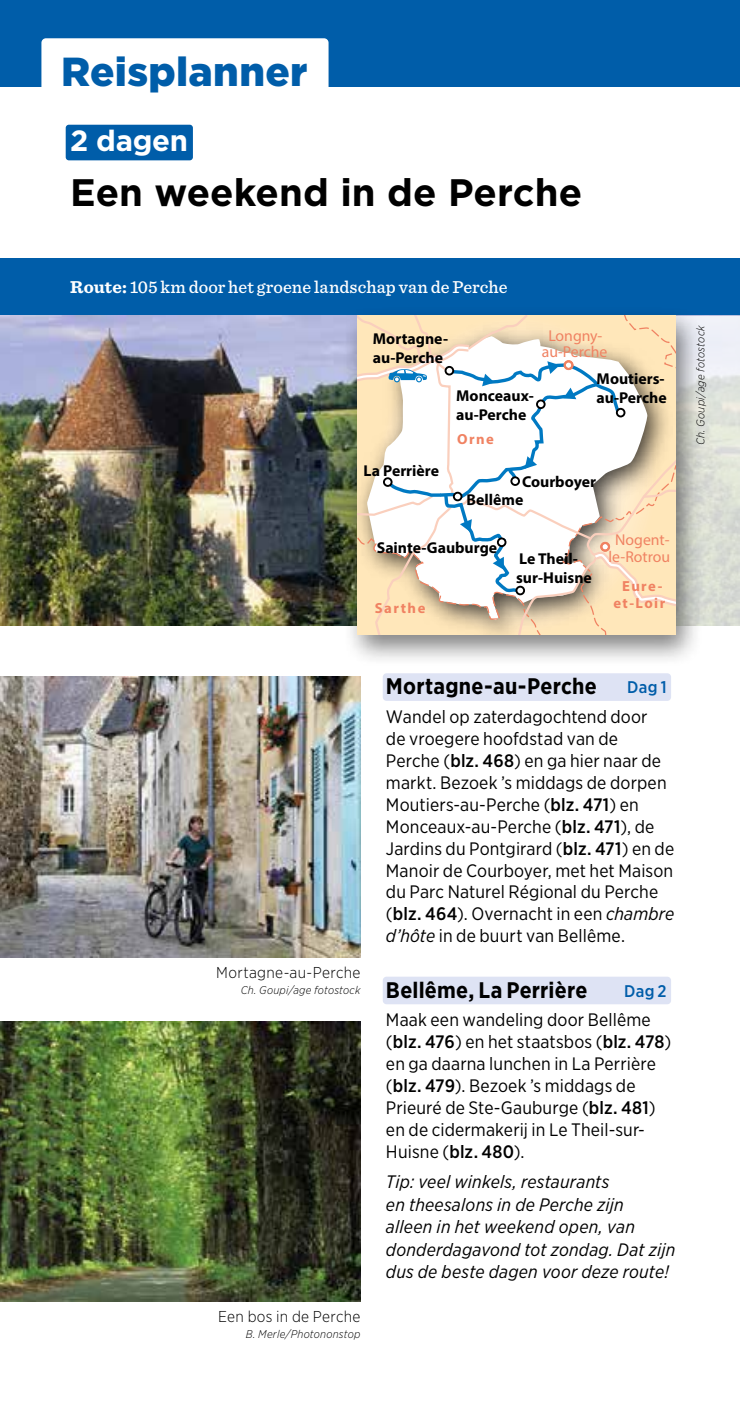
<style>
.page{position:relative;width:740px;height:1404px;background:#fff}
.page>*{position:absolute;margin:0;border:0;box-sizing:border-box;transform-origin:0 0}
.t1{font:900 40.5px "Gotham";letter-spacing:.005em;color:#005da9}
.t2{font:700 38.25px "Gotham";color:#000}
.t3{font:700 29.25px "Gotham";letter-spacing:-.01em;color:#fff}
.t4{font:700 22.5px "Gotham Narrow";letter-spacing:.01em;color:#000}
.t5{font:18px/22.1px "Gotham Narrow";letter-spacing:.01em;color:#000}
.t6{font:italic 18px/22.5px "Gotham Narrow";letter-spacing:.01em;color:#000}
.t7{font:500 18px "Sentinel";letter-spacing:.005em;color:#fff}
.t8{font:500 16.88px "Gotham Narrow";letter-spacing:.02em;color:#005da9}
.t9{font:700 15.75px/18.9px "Myriad Pro";color:#000}
.t10{font:300 15.75px "Gotham Narrow";letter-spacing:.02em;color:#000}
.t11{font:15.75px/16.2px "Myriad Pro";color:#f08262;text-align:center}
.t12{font:700 14.62px/17.6px "Myriad Pro";letter-spacing:.1em;color:#f08262;text-align:center}
.t13{font:italic 300 11.25px "Gotham Narrow";letter-spacing:.02em;color:#000}
.s1{font-weight:700}
.s2{font-weight:500}
.s3{font-style:italic}
</style>
<div class="page">
<div style="left:0;top:0;width:740px;height:86px;background:#005da9"></div>
<div style="left:41px;top:38px;width:287px;height:49px;background:#fff"></div>
<div style="left:0;top:258px;width:740px;height:58px;background:#005da9"></div>
<div style="left:383px;top:673px;width:288px;height:27px;background:#dee3f4;border-radius:4px"></div>
<div style="left:383px;top:976px;width:288px;height:28px;background:#dee3f4;border-radius:4px"></div>
<div style="left:66px;top:125px;width:127px;height:35px;background:#005da9;border-radius:3px"></div>
<img style="left:0;top:1021px;width:360px;height:280px">
<img style="left:0;top:676px;width:360px;height:281px">
<img style="left:0;top:316px;width:342px;height:309px">
<svg style="left:703px;top:316px;width:37px;height:309px;background:#e0e3dd"></svg>
<div style="left:342px;top:305px;width:361px;height:362px;background:#000;opacity:.5"></div>
<svg style="left:357px;top:316px;width:319px;height:318px"></svg>
<h1 class="t1" style="left:61px;top:44px;width:248px">Reisplanner</h1>
<h3 class="t3" style="left:70px;top:121px;width:119px">2 dagen</h3>
<h2 class="t2" style="left:70px;top:167px;width:513px">Een weekend in de Perche</h2>
<p class="t7" style="left:70px;top:273px;width:439px"><span class="s1">Route:</span> 105 km door het groene landschap van de Perche</p>
<p class="t9" style="left:373px;top:329px;width:77px">Mortagne&shy;au-Perche</p>
<p class="t11" style="left:542px;top:327px;width:67px">Longny&shy;au-Perche</p>
<p class="t9" style="left:597px;top:369px;width:69px">Moutiers-</p>
<p class="t9" style="left:456px;top:385px;width:79px">Monceaux-</p>
<p class="t9" style="left:597px;top:388px;width:72px">au-Perche</p>
<p class="t9" style="left:456px;top:404px;width:72px">au-Perche</p>
<p class="t9" style="left:364px;top:460px;width:77px">La Perrière</p>
<p class="t12" style="left:457px;top:430px;width:38px">Orne</p>
<p class="t9" style="left:466px;top:472px;width:131px;line-height:18px;text-indent:55px">Courboyer<br>Bellême</p>
<p class="t9" style="left:377px;top:537px;width:122px">Sainte-Gauburge</p>
<p class="t12" style="left:375px;top:598px;width:52px">Sarthe</p>
<p class="t9" style="left:516px;top:548px;width:77px">Le Theil&shy;sur-Huisne</p>
<p class="t11" style="left:608px;top:531px;width:63px">Nogent&shy;le-Rotrou</p>
<p class="t12" style="left:613px;top:576px;width:53px">Eure&shy;et-Loir</p>
<p class="t13" style="left:693px;top:445px;width:121px;rotate:-90deg">Ch. Goupi/age fotostock</p>
<p class="t10" style="left:216px;top:962px;width:146px">Mortagne-au-Perche</p>
<p class="t13" style="left:241px;top:982px;width:121px">Ch. Goupi/age fotostock</p>
<p class="t10" style="left:218px;top:1307px;width:144px">Een bos in de Perche</p>
<p class="t13" style="left:246px;top:1327px;width:116px">B. Merle/Photononstop</p>
<p class="t4" style="left:386px;top:672px;width:212px">Mortagne-au-Perche</p>
<p class="t8" style="left:627px;top:676px;width:41px">Dag 1</p>
<p class="t5" style="left:386px;top:705px;width:290px">Wandel op zaterdagochtend door<br>de vroegere hoofdstad van de Perche (<span class="s2">blz. 468</span>) en ga hier naar de markt. Bezoek ’s middags de dorpen Moutiers-au-Perche (<span class="s2">blz. 471</span>) en Monceaux-au-Perche (<span class="s2">blz. 471</span>), de Jardins du Pontgirard (<span class="s2">blz. 471</span>) en de Manoir de Courboyer, met het Maison du Parc Naturel Régional du Perche (<span class="s2">blz. 464</span>). Overnacht in een <span class="s3">chambre d’hôte</span> in de buurt van Bellême.</p>
<p class="t4" style="left:386px;top:975px;width:203px">Bellême, La Perrière</p>
<p class="t8" style="left:624px;top:980px;width:44px">Dag 2</p>
<p class="t5" style="left:386px;top:1008px;width:287px">Maak een wandeling door Bellême (<span class="s2">blz. 476</span>) en het staatsbos (<span class="s2">blz. 478</span>) en ga daarna lunchen in La Perrière (<span class="s2">blz. 479</span>). Bezoek ’s middags de<br>Prieuré de Ste-Gauburge (<span class="s2">blz. 481</span>) en de cidermakerij in Le Theil-sur-<br>Huisne (<span class="s2">blz. 480</span>).</p>
<p class="t6" style="left:386px;top:1170px;width:291px">Tip: veel winkels, restaurants<br>en theesalons in de Perche zijn<br>alleen in het weekend open, van donderdagavond tot zondag. Dat zijn dus de beste dagen voor deze route!</p>
</div>
